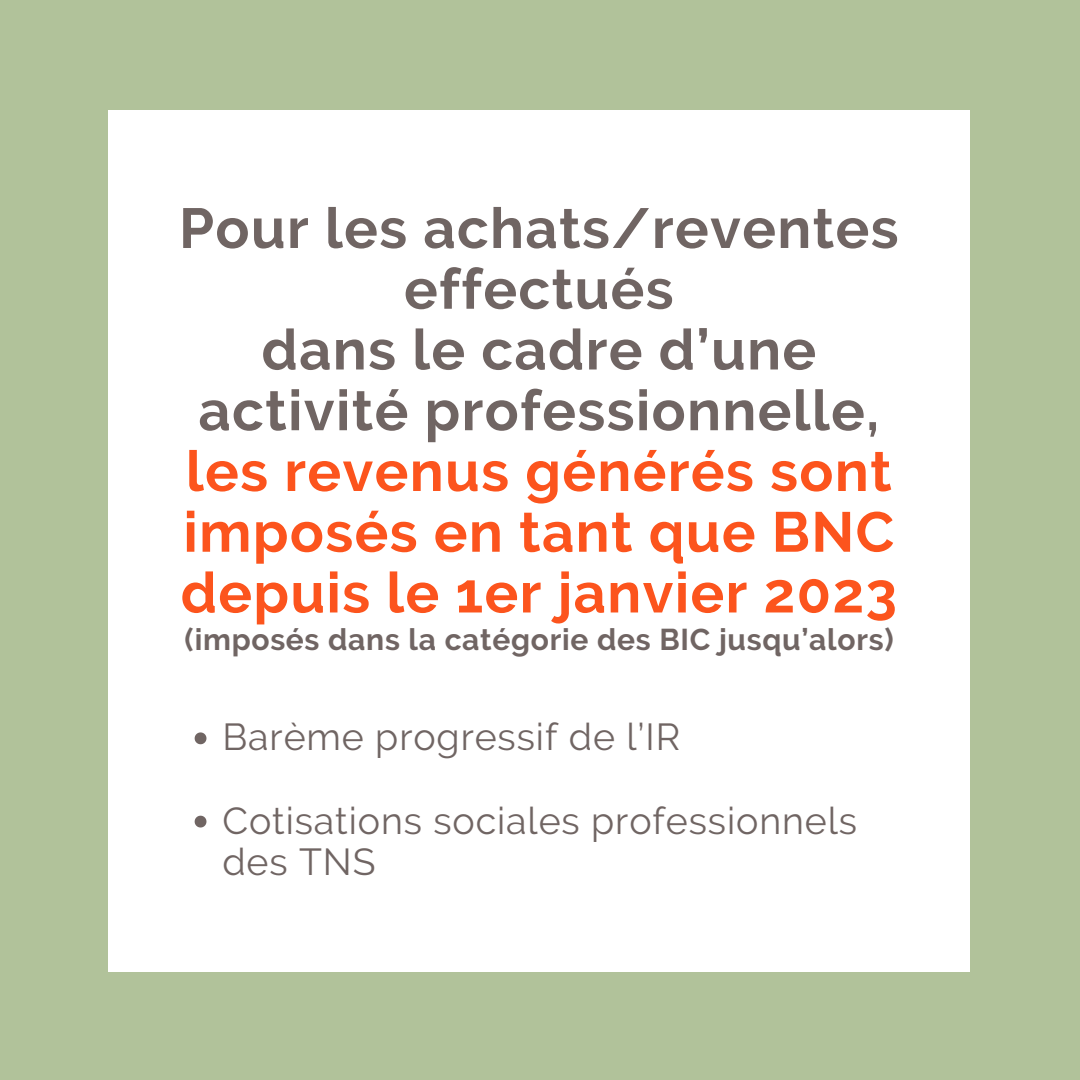
<style>
.page{position:relative;width:1080px;height:1080px;background:#b1c29a}
.page>*{position:absolute;margin:0;border:0;box-sizing:border-box;transform-origin:0 0}
.t1{font:700 56.25px/60.8px "Raleway";letter-spacing:.025em;color:#706563;text-align:center}
.t2{font:700 56.25px/60.8px "Raleway";letter-spacing:.025em;color:#fc541d;text-align:justify}
.t3{font:37.5px/41.6px "Raleway";letter-spacing:.025em;color:#706563}
.t4{font:700 30px "Raleway";letter-spacing:.025em;color:#706563}
</style>
<div class="page">
<div style="left:108px;top:110px;width:862px;height:862px;background:#fff"></div>
<svg style="left:195px;top:732px;width:11px;height:12px"></svg>
<svg style="left:195px;top:816px;width:11px;height:12px"></svg>
<p class="t1" style="left:179px;top:198px;width:721px">Pour les achats/reventes effectués<br>dans le cadre d’une activité professionnelle,</p>
<p class="t2" style="left:181px;top:441px;width:718px">les revenus générés sont imposés en tant que BNC depuis le 1er janvier 2023</p>
<p class="t4" style="left:185px;top:622px;width:710px">(imposés dans la catégorie des BIC jusqu’alors)</p>
<p class="t3" style="left:222px;top:716px;width:459px">Barème progressif de l’IR</p>
<p class="t3" style="left:222px;top:800px;width:636px">Cotisations sociales professionnels des TNS</p>
</div>
